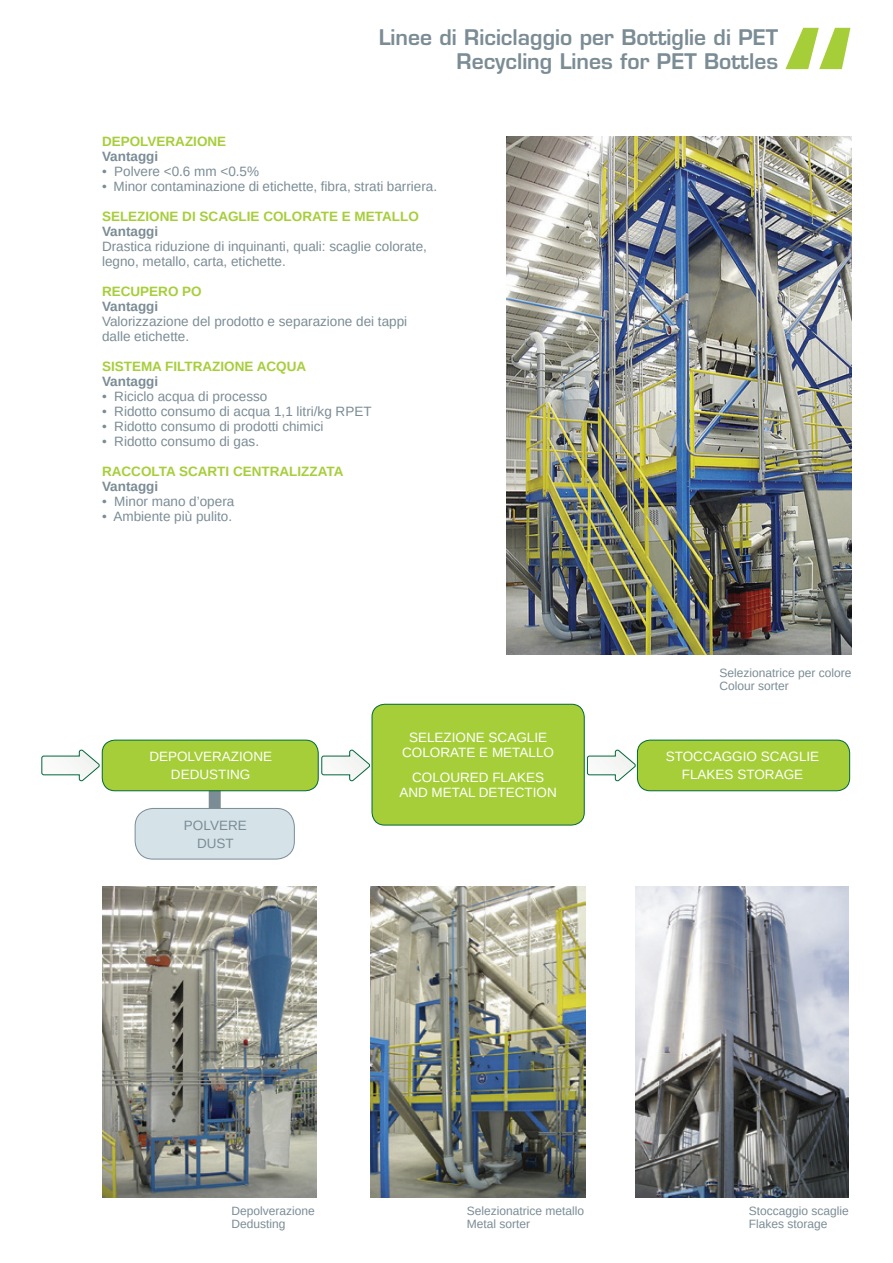
<style>
.page{position:relative;width:893px;height:1263px;background:#fff}
.page>*{position:absolute;margin:0;border:0;box-sizing:border-box;transform-origin:0 0}
.t1{font:600 21px/24px "Eurostile LT Std";color:#7b8c95;text-align:right}
.t2{font:13.5px/15px "Liberation Sans";color:#7b8c95}
.t3{font:13.5px/18px "Liberation Sans";color:#fff;text-align:center}
.t4{font:700 13.5px "Liberation Sans";color:#a6ce39}
.t5{font:700 13.5px "Liberation Sans";color:#7b8c95}
.t6{font:12px/13.5px "Liberation Sans";color:#7b8c95}
</style>
<div class="page">
<div style="left:209px;top:774px;width:12px;height:41px;background:#7b8c95"></div>
<div style="left:102px;top:740px;width:216px;height:51px;background:#a6ce39;border-radius:13px"></div>
<div style="left:102px;top:740px;width:216px;height:51px;border:1px solid #006738;border-radius:13px"></div>
<div style="left:372px;top:704px;width:212px;height:121px;background:#a6ce39;border-radius:13px"></div>
<div style="left:372px;top:704px;width:212px;height:121px;border:1px solid #006738;border-radius:13px"></div>
<div style="left:637px;top:740px;width:213px;height:51px;background:#a6ce39;border-radius:13px"></div>
<div style="left:637px;top:740px;width:213px;height:51px;border:1px solid #006738;border-radius:13px"></div>
<img style="left:102px;top:887px;width:215px;height:310px">
<img style="left:371px;top:887px;width:214px;height:310px">
<img style="left:636px;top:887px;width:212px;height:310px">
<div style="left:135px;top:808px;width:159px;height:51px;background:#d5e3e8;border-radius:18px"></div>
<div style="left:135px;top:808px;width:160px;height:51px;border:1px solid #7b8c95;border-radius:18px"></div>
<svg style="left:41px;top:749px;width:59px;height:33px"></svg>
<svg style="left:321px;top:749px;width:49px;height:33px"></svg>
<svg style="left:587px;top:749px;width:49px;height:33px"></svg>
<img style="left:506px;top:136px;width:346px;height:519px">
<svg style="left:785px;top:28px;width:65px;height:41px"></svg>
<h1 class="t1" style="left:379px;top:25px;width:401px">Linee di Riciclaggio per Bottiglie di PET<br>Recycling Lines for PET Bottles</h1>
<p class="t4" style="left:102px;top:132px;width:126px">DEPOLVERAZIONE</p>
<p class="t5" style="left:102px;top:147px;width:58px">Vantaggi</p>
<p class="t2" style="left:102px;top:164px;width:159px">• Polvere &lt;0.6 mm &lt;0.5%</p>
<p class="t2" style="left:102px;top:179px;width:337px">• Minor contaminazione di etichette, fibra, strati barriera.</p>
<p class="t4" style="left:102px;top:207px;width:318px">SELEZIONE DI SCAGLIE COLORATE E METALLO</p>
<p class="t5" style="left:102px;top:222px;width:58px">Vantaggi</p>
<p class="t2" style="left:102px;top:239px;width:326px">Drastica riduzione di inquinanti, quali: scaglie colorate, legno, metallo, carta, etichette.</p>
<p class="t4" style="left:102px;top:282px;width:101px">RECUPERO PO</p>
<p class="t5" style="left:102px;top:297px;width:58px">Vantaggi</p>
<p class="t2" style="left:102px;top:314px;width:307px">Valorizzazione del prodotto e separazione dei tappi dalle etichette.</p>
<p class="t4" style="left:102px;top:357px;width:206px">SISTEMA FILTRAZIONE ACQUA</p>
<p class="t5" style="left:102px;top:372px;width:58px">Vantaggi</p>
<p class="t2" style="left:102px;top:389px;width:167px">• Riciclo acqua di processo</p>
<p class="t2" style="left:102px;top:404px;width:271px">• Ridotto consumo di acqua 1,1 litri/kg RPET</p>
<p class="t2" style="left:102px;top:419px;width:223px">• Ridotto consumo di prodotti chimici</p>
<p class="t2" style="left:102px;top:434px;width:159px">• Ridotto consumo di gas.</p>
<p class="t4" style="left:102px;top:462px;width:243px">RACCOLTA SCARTI CENTRALIZZATA</p>
<p class="t5" style="left:102px;top:477px;width:58px">Vantaggi</p>
<p class="t2" style="left:102px;top:494px;width:134px">• Minor mano d’opera</p>
<p class="t2" style="left:102px;top:509px;width:132px">• Ambiente più pulito.</p>
<p class="t3" style="left:149px;top:748px;width:124px">DEPOLVERAZIONE<br>DEDUSTING</p>
<p class="t2" style="left:184px;top:816px;width:64px;line-height:18px;text-align:center">POLVERE<br>DUST</p>
<p class="t3" style="left:402px;top:729px;width:153px;line-height:15px">SELEZIONE SCAGLIE<br>COLORATE E METALLO</p>
<p class="t3" style="left:399px;top:770px;width:159px;line-height:15px">COLOURED FLAKES<br>AND METAL DETECTION</p>
<p class="t6" style="left:719px;top:666px;width:134px">Selezionatrice per colore<br>Colour sorter</p>
<p class="t3" style="left:666px;top:748px;width:155px">STOCCAGGIO SCAGLIE<br>FLAKES STORAGE</p>
<p class="t6" style="left:231px;top:1204px;width:85px">Depolverazione<br>Dedusting</p>
<p class="t6" style="left:467px;top:1204px;width:119px">Selezionatrice metallo<br>Metal sorter</p>
<p class="t6" style="left:749px;top:1204px;width:102px">Stoccaggio scaglie<br>Flakes storage</p>
</div>
